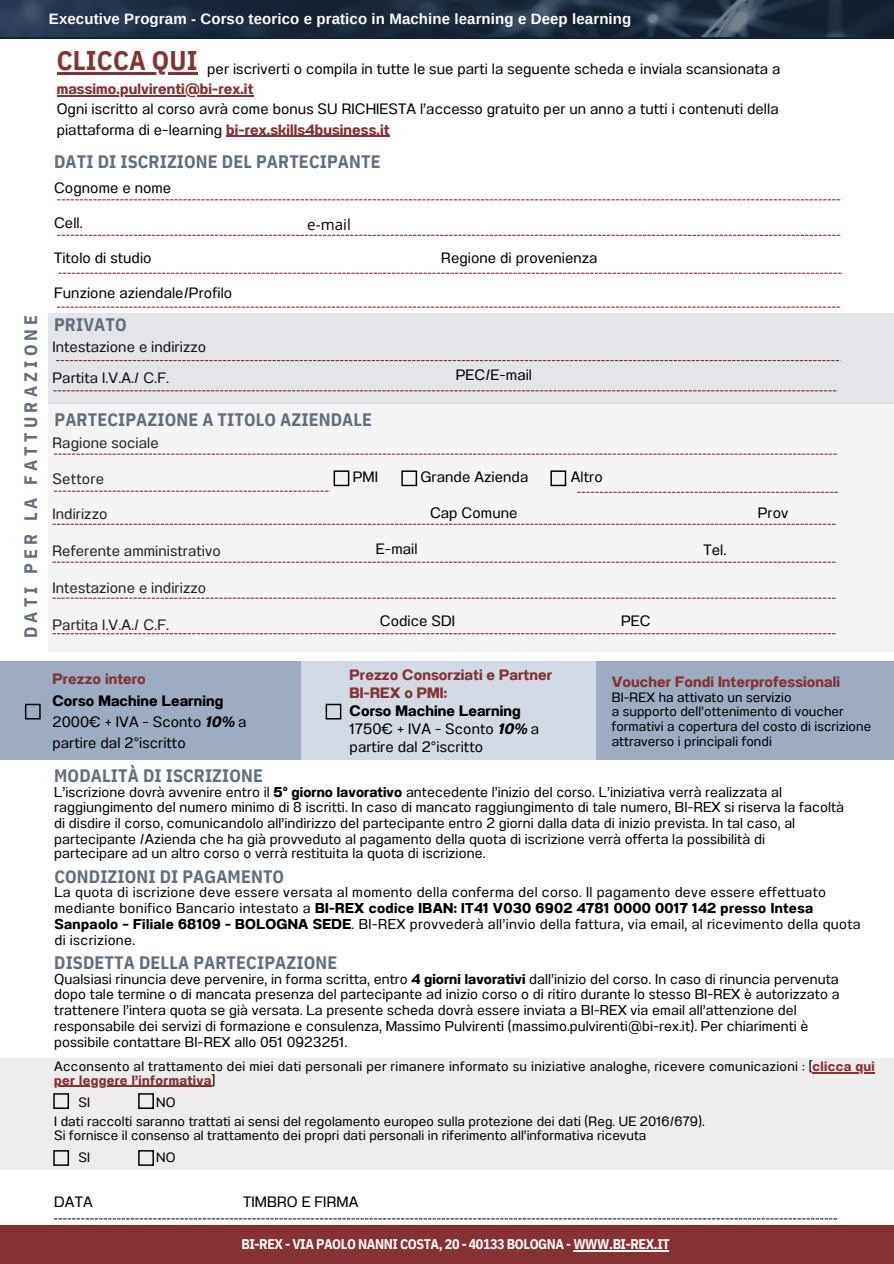
<style>
.page{position:relative;width:894px;height:1264px;background:#fff}
.page>*{position:absolute;margin:0;border:0;box-sizing:border-box;transform-origin:0 0}
.t1{font:700 27px "IBM Plex Sans Cond";letter-spacing:.005em;color:#863235}
.t2{font:700 18px "IBM Plex Sans Cond";letter-spacing:.005em;color:#616e7d}
.t3{font:700 18px "IBM Plex Sans Cond";letter-spacing:.235em;color:#616e7d}
.t4{font:15px/21.5px "Anantason";letter-spacing:.005em;color:#000}
.t5{font:700 15px/18px "Anantason";letter-spacing:.005em;color:#863235}
.t6{font:700 15px "Arimo";letter-spacing:.005em;color:#fff}
.t7{font:15px "Open Sans";color:#000}
.t8{font:14.25px/15.8px "Anantason";letter-spacing:.005em;color:#000}
.t9{font:14.25px/15.8px "Anantason";letter-spacing:.025em;color:#000}
.t10{font:700 13.95px "IBM Plex Sans Cond";letter-spacing:-.03em;color:#fff}
.t11{font:13.5px/14.7px "Anantason";letter-spacing:.005em;color:#000}
.t12{font:13.5px/13.5px "Anantason";letter-spacing:.025em;color:#000}
.s1{font-weight:700;color:#863235}
.s2{font-weight:700}
.s3{font-weight:700;font-style:italic}
</style>
<div class="page">
<div style="left:0;top:1224px;width:893px;height:39px;background:#863235"></div>
<div style="left:0;top:0;width:893px;height:38px;background:#102331"></div>
<img style="left:0;top:0;width:861px;height:37px">
<div style="left:0;top:661px;width:893px;height:99px;background:#9dacc2"></div>
<div style="left:48px;top:402px;width:845px;height:249px;background:#f4f4f4"></div>
<div style="left:48px;top:313px;width:845px;height:90px;background:#e3e5e8"></div>
<svg style="left:25px;top:703px;width:16px;height:16px"></svg>
<div style="left:0;top:1058px;width:893px;height:111px;background:#ededed"></div>
<hr style="left:812px;top:1072px;width:62px;height:1px;background:#863235">
<hr style="left:54px;top:1085px;width:158px;height:1px;background:#863235">
<svg style="left:53px;top:1150px;width:16px;height:15px"></svg>
<svg style="left:53px;top:1093px;width:16px;height:15px"></svg>
<svg style="left:138px;top:1150px;width:16px;height:15px"></svg>
<svg style="left:138px;top:1093px;width:16px;height:15px"></svg>
<svg style="left:401px;top:470px;width:16px;height:16px"></svg>
<svg style="left:57px;top:199px;width:784px;height:1px"></svg>
<svg style="left:57px;top:235px;width:784px;height:1px"></svg>
<svg style="left:53px;top:390px;width:784px;height:1px"></svg>
<svg style="left:550px;top:470px;width:16px;height:16px"></svg>
<svg style="left:58px;top:273px;width:784px;height:1px"></svg>
<svg style="left:57px;top:306px;width:783px;height:2px;background:#caa6a8"></svg>
<svg style="left:56px;top:360px;width:784px;height:1px"></svg>
<svg style="left:54px;top:453px;width:783px;height:1px"></svg>
<svg style="left:54px;top:470px;width:295px;height:22px"></svg>
<svg style="left:577px;top:492px;width:260px;height:1px"></svg>
<svg style="left:52px;top:523px;width:784px;height:2px;background:#c4a1a2"></svg>
<svg style="left:52px;top:561px;width:784px;height:2px;background:#c4a0a2"></svg>
<svg style="left:52px;top:597px;width:784px;height:1px"></svg>
<svg style="left:52px;top:633px;width:784px;height:1px"></svg>
<div style="left:301px;top:662px;width:294px;height:98px;background:#d1dae5"></div>
<svg style="left:325px;top:703px;width:16px;height:16px"></svg>
<svg style="left:54px;top:1218px;width:783px;height:1px"></svg>
<hr style="left:57px;top:95px;width:196px;height:1px;background:#863235">
<hr style="left:226px;top:136px;width:163px;height:1px;background:#863235">
<hr style="left:573px;top:1250px;width:96px;height:1px;background:#fff">
<hr style="left:57px;top:72px;width:140px;height:3px;background:#863235">
<p class="t3" style="left:19px;top:638px;width:325px;rotate:-90deg">DATI PER LA FATTURAZIONE</p>
<p class="t6" style="left:49px;top:10px;width:583px">Executive Program - Corso teorico e pratico in Machine learning e Deep learning</p>
<h1 class="t1" style="left:57px;top:42px;width:142px">CLICCA QUI</h1>
<p class="t4" style="left:207px;top:58px;width:574px">per iscriverti o compila in tutte le sue parti la seguente scheda e inviala scansionata a</p>
<p class="t5" style="left:57px;top:80px;width:198px">massimo.pulvirenti@bi-rex.it</p>
<p class="t4" style="left:57px;top:99px;width:723px;line-height:20.2px">Ogni iscritto al corso avrà come bonus SU RICHIESTA l’accesso gratuito per un anno a tutti i contenuti della piattaforma di e-learning <span class="s1">bi-rex.skills4business.it</span></p>
<p class="t2" style="left:54px;top:150px;width:328px">DATI DI ISCRIZIONE DEL PARTECIPANTE</p>
<p class="t4" style="left:54px;top:177px;width:119px">Cognome e nome</p>
<p class="t4" style="left:54px;top:212px;width:30px">Cell.</p>
<p class="t4" style="left:54px;top:247px;width:99px">Titolo di studio</p>
<p class="t4" style="left:441px;top:247px;width:158px">Regione di provenienza</p>
<p class="t4" style="left:54px;top:282px;width:179px">Funzione aziendale/Profilo</p>
<p class="t7" style="left:307px;top:214px;width:45px">e-mail</p>
<p class="t2" style="left:54px;top:312px;width:74px">PRIVATO</p>
<p class="t4" style="left:52px;top:331px;width:155px;line-height:31.5px">Intestazione e indirizzo<br>Partita I.V.A./ C.F.</p>
<p class="t2" style="left:54px;top:407px;width:319px">PARTECIPAZIONE A TITOLO AZIENDALE</p>
<p class="t4" style="left:455px;top:364px;width:78px">PEC/E-mail</p>
<p class="t4" style="left:52px;top:432px;width:108px">Ragione sociale</p>
<p class="t4" style="left:52px;top:468px;width:53px">Settore</p>
<p class="t4" style="left:52px;top:502px;width:56px">Indirizzo</p>
<p class="t4" style="left:52px;top:540px;width:170px">Referente amministrativo</p>
<p class="t4" style="left:52px;top:577px;width:155px">Intestazione e indirizzo</p>
<p class="t4" style="left:52px;top:614px;width:118px">Partita I.V.A./ C.F.</p>
<p class="t4" style="left:353px;top:466px;width:27px">PMI</p>
<p class="t4" style="left:420px;top:466px;width:109px">Grande Azienda</p>
<p class="t4" style="left:570px;top:466px;width:33px">Altro</p>
<p class="t4" style="left:430px;top:502px;width:89px">Cap Comune</p>
<p class="t4" style="left:376px;top:538px;width:43px">E-mail</p>
<p class="t4" style="left:380px;top:610px;width:77px">Codice SDI</p>
<p class="t4" style="left:621px;top:610px;width:31px">PEC</p>
<p class="t4" style="left:703px;top:538px;width:24px">Tel.</p>
<p class="t4" style="left:757px;top:502px;width:32px">Prov</p>
<p class="t5" style="left:52px;top:670px;width:95px">Prezzo intero</p>
<p class="t4" style="left:52px;top:689px;width:195px"><span class="s2">Corso Machine Learning<br></span>2000€ + IVA - Sconto <span class="s3">10%</span> a partire dal 2°iscritto</p>
<p class="t2" style="left:54px;top:764px;width:210px">MODALITÀ DI ISCRIZIONE</p>
<p class="t5" style="left:349px;top:666px;width:204px">Prezzo Consorziati e Partner<br>BI-REX o PMI:</p>
<p class="t4" style="left:349px;top:702px;width:191px;line-height:18px"><span class="s2">Corso Machine Learning<br></span>1750€ + IVA - Sconto <span class="s3">10%</span> a partire dal 2°iscritto</p>
<p class="t5" style="left:611px;top:672px;width:230px">Voucher Fondi Interprofessionali</p>
<p class="t11" style="left:611px;top:689px;width:261px">BI-REX ha attivato un servizio<br>a supporto dell’ottenimento di voucher formativi a copertura del costo di iscrizione attraverso i principali fondi</p>
<p class="t8" style="left:54px;top:784px;width:791px">L’iscrizione dovrà avvenire entro il <span class="s2">5° giorno lavorativo</span> antecedente l’inizio del corso. L’iniziativa verrà realizzata al raggiungimento del numero minimo di 8 iscritti. In caso di mancato raggiungimento di tale numero, BI-REX si riserva la facoltà di disdire il corso, comunicandolo all’indirizzo del partecipante entro 2 giorni dalla data di inizio prevista. In tal caso, al partecipante /Azienda che ha già provveduto al pagamento della quota di iscrizione verrà offerta la possibilità di<br>partecipare ad un altro corso o verrà restituita la quota di iscrizione.</p>
<p class="t2" style="left:54px;top:865px;width:231px">CONDIZIONI DI PAGAMENTO</p>
<p class="t9" style="left:54px;top:884px;width:807px">La quota di iscrizione deve essere versata al momento della conferma del corso. Il pagamento deve essere effettuato mediante bonifico Bancario intestato a <span class="s2">BI-REX codice IBAN: IT41 V030 6902 4781 0000 0017 142 presso Intesa Sanpaolo – Filiale 68109 - BOLOGNA SEDE</span>. BI-REX provvederà all’invio della fattura, via email, al ricevimento della quota di iscrizione.</p>
<p class="t2" style="left:54px;top:951px;width:284px">DISDETTA DELLA PARTECIPAZIONE</p>
<p class="t8" style="left:54px;top:970px;width:786px">Qualsiasi rinuncia deve pervenire, in forma scritta, entro <span class="s2">4 giorni lavorativi</span> dall’inizio del corso. In caso di rinuncia pervenuta dopo tale termine o di mancata presenza del partecipante ad inizio corso o di ritiro durante lo stesso BI-REX è autorizzato a trattenere l’intera quota se già versata. La presente scheda dovrà essere inviata a BI-REX via email all’attenzione del responsabile dei servizi di formazione e consulenza, Massimo Pulvirenti (massimo.pulvirenti@bi-rex.it). Per chiarimenti è possibile contattare BI-REX allo 051 0923251.</p>
<p class="t12" style="left:54px;top:1059px;width:821px">Acconsento al trattamento dei miei dati personali per rimanere informato su iniziative analoghe, ricevere comunicazioni : [<span class="s1">clicca qui per leggere l’informativa</span>]</p>
<p class="t11" style="left:78px;top:1095px;width:13px">SI</p>
<p class="t11" style="left:54px;top:1092px;width:652px;line-height:19.2px;text-indent:102px">NO<br>I dati raccolti saranno trattati ai sensi del regolamento europeo sulla protezione dei dati (Reg. UE 2016/679).</p>
<p class="t11" style="left:78px;top:1123px;width:569px;line-height:22.5px;text-indent:-24px">Si fornisce il consenso al trattamento dei propri dati personali in riferimento all’informativa ricevuta<br>SI</p>
<p class="t11" style="left:156px;top:1150px;width:21px">NO</p>
<p class="t4" style="left:54px;top:1191px;width:40px">DATA</p>
<p class="t4" style="left:243px;top:1191px;width:116px">TIMBRO E FIRMA</p>
<p class="t10" style="left:241px;top:1234px;width:429px">BI-REX - VIA PAOLO NANNI COSTA, 20 - 40133 BOLOGNA - WWW.BI-REX.IT</p>
</div>
